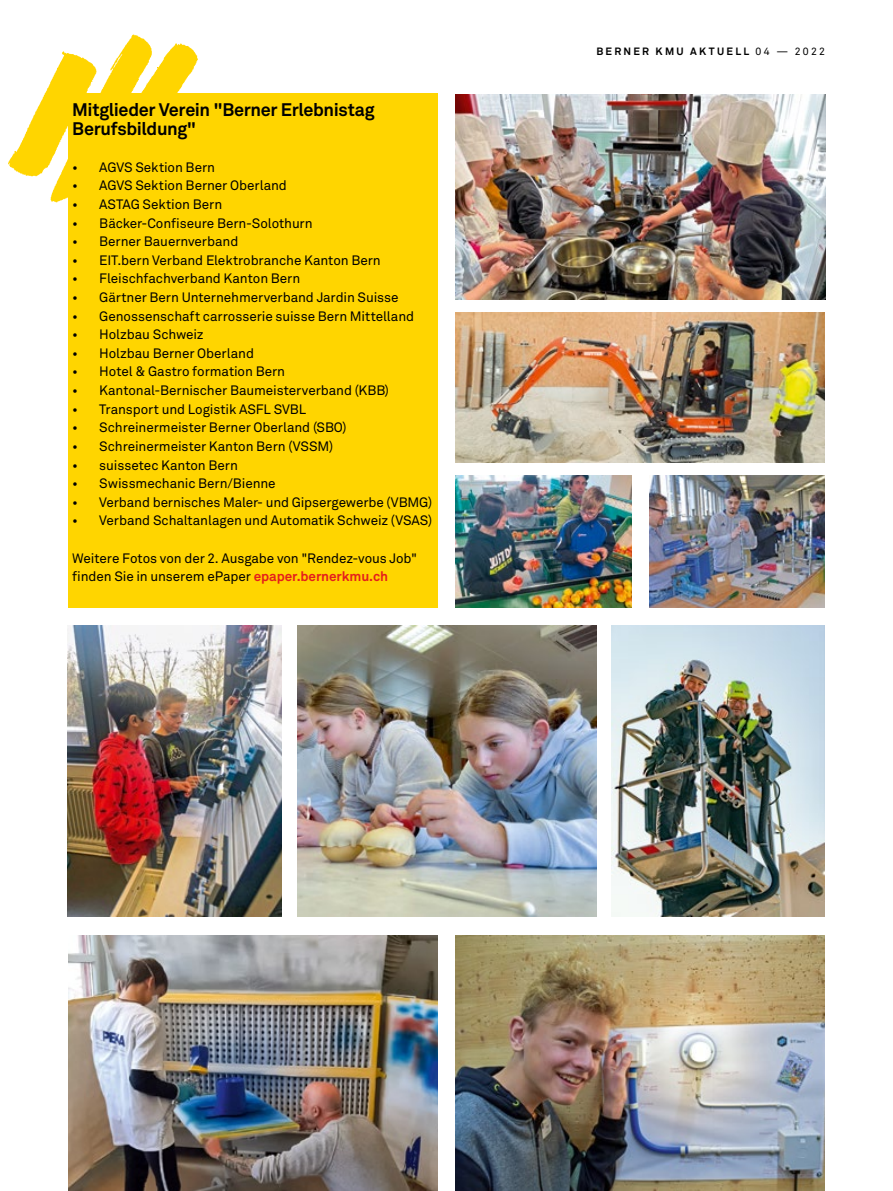
<style>
.page{position:relative;width:893px;height:1191px;background:#fff}
.page>*{position:absolute;margin:0;border:0;box-sizing:border-box;transform-origin:0 0}
.t1{font:700 18px/18.6px "Akkurat";letter-spacing:-.02em;color:#000}
.t2{font:13.5px/18.6px "Akkurat";letter-spacing:-.005em;color:#000}
.t3{font:700 10.5px "Akkurat";letter-spacing:.215em;color:#000}
.s1{font-weight:700;color:#e51e1b}
.s2{font-weight:400}
</style>
<div class="page">
<svg style="left:8px;top:35px;width:190px;height:167px"></svg>
<img style="left:611px;top:625px;width:214px;height:291px">
<div style="left:68px;top:94px;width:369px;height:514px;background:#ffd500"></div>
<img style="left:455px;top:312px;width:370px;height:150px">
<img style="left:456px;top:94px;width:369px;height:205px">
<img style="left:68px;top:935px;width:369px;height:256px">
<img style="left:455px;top:935px;width:370px;height:256px">
<img style="left:68px;top:625px;width:213px;height:291px">
<img style="left:297px;top:625px;width:300px;height:291px">
<img style="left:456px;top:475px;width:175px;height:133px">
<img style="left:649px;top:475px;width:176px;height:133px">
<h1 class="t1" style="left:72px;top:100px;width:304px">Mitglieder Verein "Berner Erlebnistag<br>Berufsbildung"</h1>
<p class="t2" style="left:72px;top:158px;width:144px">• AGVS Sektion Bern</p>
<p class="t2" style="left:72px;top:177px;width:216px">• AGVS Sektion Berner Oberland</p>
<p class="t2" style="left:72px;top:195px;width:152px">• ASTAG Sektion Bern</p>
<p class="t2" style="left:72px;top:214px;width:242px">• Bäcker-Confiseure Bern-Solothurn</p>
<p class="t2" style="left:72px;top:232px;width:168px">• Berner Bauernverband</p>
<p class="t2" style="left:72px;top:251px;width:310px">• EIT.bern Verband Elektrobranche Kanton Bern</p>
<p class="t2" style="left:72px;top:270px;width:230px">• Fleischfachverband Kanton Bern</p>
<p class="t2" style="left:72px;top:288px;width:328px">• Gärtner Bern Unternehmerverband Jardin Suisse</p>
<p class="t2" style="left:72px;top:307px;width:343px">• Genossenschaft carrosserie suisse Bern Mittelland</p>
<p class="t2" style="left:72px;top:325px;width:133px">• Holzbau Schweiz</p>
<p class="t2" style="left:72px;top:344px;width:183px">• Holzbau Berner Oberland</p>
<p class="t2" style="left:72px;top:363px;width:214px">• Hotel &amp; Gastro formation Bern</p>
<p class="t2" style="left:72px;top:381px;width:318px">• Kantonal-Bernischer Baumeisterverband (KBB)</p>
<p class="t2" style="left:72px;top:400px;width:235px">• Transport und Logistik ASFL SVBL</p>
<p class="t2" style="left:72px;top:419px;width:276px">• Schreinermeister Berner Oberland (SBO)</p>
<p class="t2" style="left:72px;top:437px;width:262px">• Schreinermeister Kanton Bern (VSSM)</p>
<p class="t2" style="left:72px;top:456px;width:167px">• suissetec Kanton Bern</p>
<p class="t2" style="left:72px;top:474px;width:205px">• Swissmechanic Bern/Bienne</p>
<p class="t2" style="left:72px;top:493px;width:361px">• Verband bernisches Maler- und Gipsergewerbe (VBMG)</p>
<p class="t2" style="left:72px;top:512px;width:361px">• Verband Schaltanlagen und Automatik Schweiz (VSAS)</p>
<p class="t2" style="left:72px;top:549px;width:346px">Weitere Fotos von der 2. Ausgabe von "Rendez-vous Job" finden Sie in unserem ePaper <span class="s1">epaper.bernerkmu.ch</span></p>
<p class="t3" style="left:596px;top:45px;width:230px">BERNER KMU AKTUELL <span class="s2">04 — 2022</span></p>
</div>
